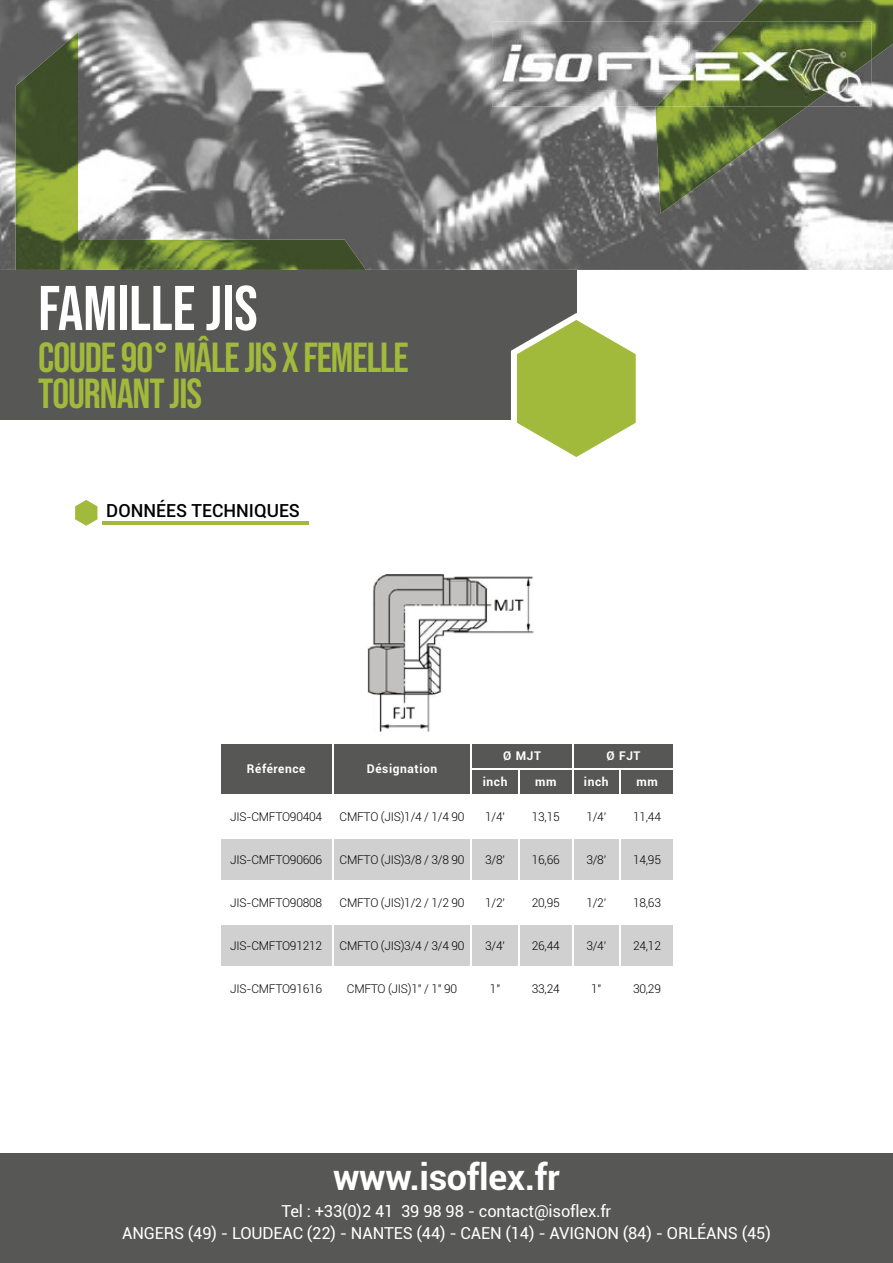
<style>
.page{position:relative;width:893px;height:1263px;background:#fff}
.page>*{position:absolute;margin:0;border:0;box-sizing:border-box;transform-origin:0 0}
.t1{font:63px "Bebas Neue";color:#fff}
.t2{font:42px/36px "Bebas Neue";letter-spacing:-.025em;color:#a2ba3b}
.t3{font:700 36px "Roboto";letter-spacing:-.01em;color:#fff}
.t4{font:500 18px "Roboto";color:#000}
.t5{font:16.5px/22px "Roboto";letter-spacing:-.01em;color:#fff;text-align:center}
.t6{font:300 12px "Roboto";letter-spacing:-.02em;color:#000}
.t7{font:700 12px "Roboto";letter-spacing:.05em;color:#fff}
</style>
<div class="page">
<img style="left:0;top:0;width:893px;height:270px">
<img style="left:15px;top:32px;width:351px;height:238px">
<div style="left:0;top:270px;width:576px;height:150px;background:#575756"></div>
<svg style="left:511px;top:313px;width:125px;height:144px"></svg>
<img style="left:655px;top:0;width:238px;height:214px">
<img style="left:492px;top:21px;width:164px;height:85px">
<img style="left:656px;top:21px;width:216px;height:85px">
<div style="left:0;top:1153px;width:893px;height:110px;background:#575756"></div>
<svg style="left:75px;top:500px;width:28px;height:26px"></svg>
<hr style="left:102px;top:522px;width:206px;height:3px;background:#a2ba3b">
<svg style="left:221px;top:839px;width:452px;height:127px;fill:#d0d0d0"></svg>
<hr style="left:219px;top:880px;width:114px;height:2px;background:#fff">
<hr style="left:219px;top:923px;width:114px;height:2px;background:#fff">
<div style="left:221px;top:744px;width:452px;height:50px;background:#575756"></div>
<hr style="left:332px;top:839px;width:1px;height:41px;background:#fff">
<hr style="left:471px;top:839px;width:1px;height:41px;background:#fff">
<hr style="left:518px;top:839px;width:1px;height:41px;background:#fff">
<hr style="left:572px;top:839px;width:1px;height:41px;background:#fff">
<hr style="left:619px;top:839px;width:1px;height:41px;background:#fff">
<hr style="left:333px;top:880px;width:138px;height:2px;background:#fff">
<hr style="left:332px;top:882px;width:1px;height:41px;background:#fff">
<hr style="left:471px;top:880px;width:48px;height:2px;background:#fff">
<hr style="left:471px;top:882px;width:1px;height:41px;background:#fff">
<hr style="left:519px;top:880px;width:54px;height:2px;background:#fff">
<hr style="left:518px;top:882px;width:1px;height:41px;background:#fff">
<hr style="left:573px;top:880px;width:47px;height:2px;background:#fff">
<hr style="left:572px;top:882px;width:1px;height:41px;background:#fff">
<hr style="left:620px;top:880px;width:55px;height:2px;background:#fff">
<hr style="left:619px;top:882px;width:1px;height:41px;background:#fff">
<hr style="left:333px;top:923px;width:138px;height:2px;background:#fff">
<hr style="left:332px;top:925px;width:1px;height:41px;background:#fff">
<hr style="left:471px;top:923px;width:48px;height:2px;background:#fff">
<hr style="left:471px;top:925px;width:1px;height:41px;background:#fff">
<hr style="left:519px;top:923px;width:54px;height:2px;background:#fff">
<hr style="left:518px;top:925px;width:1px;height:41px;background:#fff">
<hr style="left:573px;top:923px;width:47px;height:2px;background:#fff">
<hr style="left:572px;top:925px;width:1px;height:41px;background:#fff">
<hr style="left:620px;top:923px;width:55px;height:2px;background:#fff">
<hr style="left:619px;top:925px;width:1px;height:41px;background:#fff">
<img style="left:367px;top:574px;width:167px;height:158px">
<h1 class="t1" style="left:38px;top:273px;width:221px">FAMILLE JIS</h1>
<h2 class="t2" style="left:38px;top:339px;width:372px">COUDE 90° MÂLE JIS X FEMELLE<br>TOURNANT JIS</h2>
<h3 class="t4" style="left:106px;top:498px;width:195px">DONNÉES TECHNIQUES</h3>
<p class="t7" style="left:247px;top:760px;width:60px">Référence</p>
<p class="t7" style="left:367px;top:760px;width:72px">Désignation</p>
<p class="t7" style="left:503px;top:747px;width:39px">Ø MJT</p>
<p class="t7" style="left:607px;top:747px;width:35px">Ø FJT</p>
<p class="t7" style="left:483px;top:773px;width:26px">inch</p>
<p class="t7" style="left:535px;top:773px;width:23px">mm</p>
<p class="t7" style="left:584px;top:773px;width:26px">inch</p>
<p class="t7" style="left:636px;top:773px;width:23px">mm</p>
<p class="t6" style="left:230px;top:808px;width:93px">JIS-CMFTO90404</p>
<p class="t6" style="left:340px;top:808px;width:126px">CMFTO (JIS)1/4 / 1/4 90</p>
<p class="t6" style="left:485px;top:808px;width:21px">1/4'</p>
<p class="t6" style="left:532px;top:808px;width:29px">13,15</p>
<p class="t6" style="left:586px;top:808px;width:21px">1/4'</p>
<p class="t6" style="left:633px;top:808px;width:29px">11,44</p>
<p class="t6" style="left:230px;top:851px;width:93px">JIS-CMFTO90606</p>
<p class="t6" style="left:340px;top:851px;width:126px">CMFTO (JIS)3/8 / 3/8 90</p>
<p class="t6" style="left:485px;top:851px;width:21px">3/8'</p>
<p class="t6" style="left:532px;top:851px;width:29px">16,66</p>
<p class="t6" style="left:586px;top:851px;width:21px">3/8'</p>
<p class="t6" style="left:633px;top:851px;width:29px">14,95</p>
<p class="t6" style="left:230px;top:894px;width:93px">JIS-CMFTO90808</p>
<p class="t6" style="left:340px;top:894px;width:126px">CMFTO (JIS)1/2 / 1/2 90</p>
<p class="t6" style="left:485px;top:894px;width:21px">1/2'</p>
<p class="t6" style="left:532px;top:894px;width:29px">20,95</p>
<p class="t6" style="left:586px;top:894px;width:21px">1/2'</p>
<p class="t6" style="left:633px;top:894px;width:29px">18,63</p>
<p class="t6" style="left:230px;top:937px;width:93px">JIS-CMFTO91212</p>
<p class="t6" style="left:340px;top:937px;width:126px">CMFTO (JIS)3/4 / 3/4 90</p>
<p class="t6" style="left:485px;top:937px;width:21px">3/4'</p>
<p class="t6" style="left:532px;top:937px;width:29px">26,44</p>
<p class="t6" style="left:586px;top:937px;width:21px">3/4'</p>
<p class="t6" style="left:633px;top:937px;width:29px">24,12</p>
<p class="t6" style="left:230px;top:980px;width:93px">JIS-CMFTO91616</p>
<p class="t6" style="left:347px;top:980px;width:112px">CMFTO (JIS)1" / 1" 90</p>
<p class="t6" style="left:490px;top:980px;width:12px">1"</p>
<p class="t6" style="left:532px;top:980px;width:29px">33,24</p>
<p class="t6" style="left:591px;top:980px;width:12px">1"</p>
<p class="t6" style="left:633px;top:980px;width:29px">30,29</p>
<h3 class="t3" style="left:333px;top:1152px;width:228px">www.isoflex.fr</h3>
<h3 class="t5" style="left:122px;top:1199px;width:650px">Tel : +33(0)2 41 39 98 98 - contact@isoflex.fr<br>ANGERS (49) - LOUDEAC (22) - NANTES (44) - CAEN (14) - AVIGNON (84) - ORLÉANS (45)</h3>
</div>
